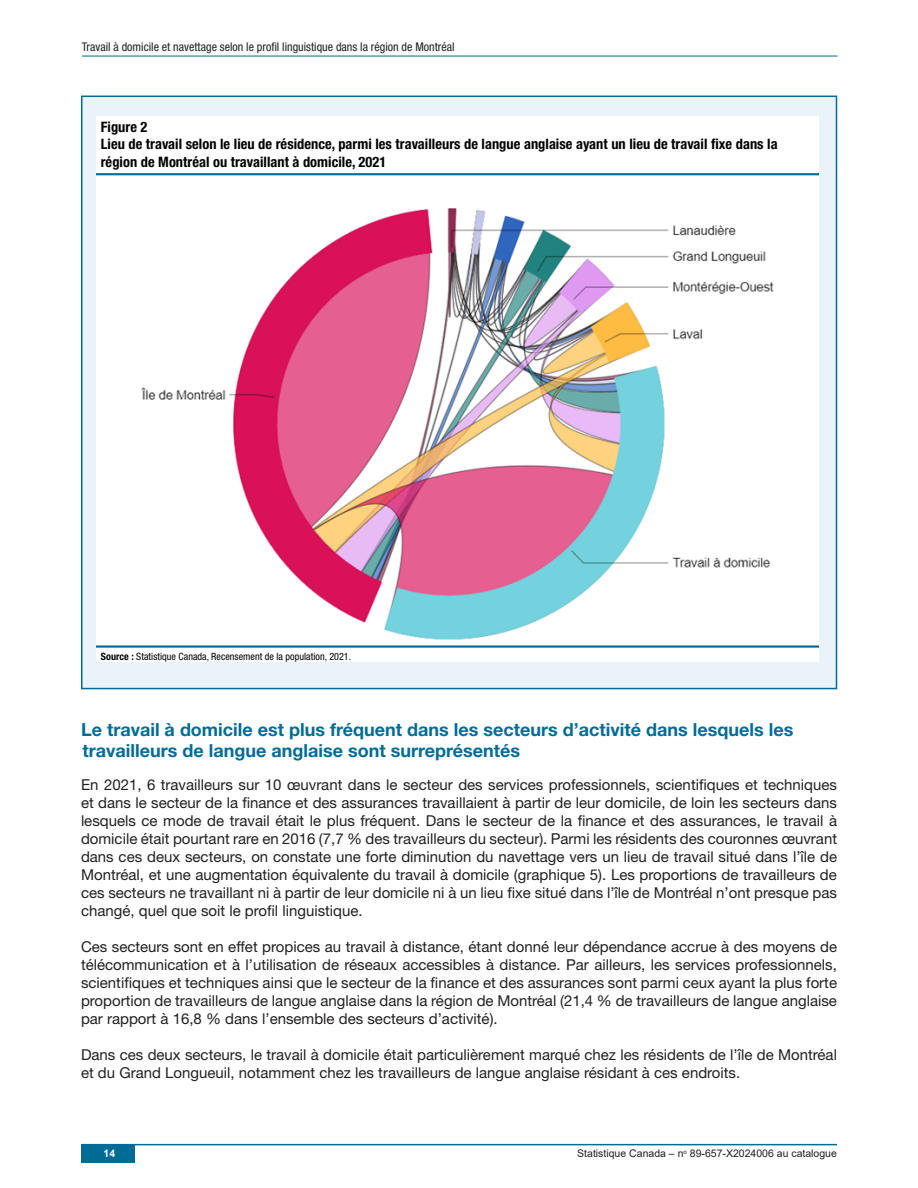
<style>
.page{position:relative;width:918px;height:1188px;background:#fff}
.page>*{position:absolute;margin:0;border:0;box-sizing:border-box;transform-origin:0 0}
.t1{font:700 18px/21px "Helvetica Neue LT Std";color:#006c95}
.t2{font:15px/18px "Helvetica Neue LT Std";color:#231f20;text-align:justify}
.t3{font:700 condensed 14.4px/17.2px "Helvetica Neue LT Std";letter-spacing:.005em;color:#000}
.t4{font:condensed 12px "Helvetica Neue LT Std";color:#231f20}
.t5{font:10.5px "Arial";color:#231f20}
.t6{font:700 10.5px "Arial";color:#fff}
.t7{font:condensed 10.05px "Helvetica Neue LT Std";letter-spacing:.005em;color:#000}
.s1{font-weight:700}
</style>
<div class="page">
<div style="left:82px;top:96px;width:755px;height:593px;background:#eaf4f8"></div>
<img style="left:96px;top:168px;width:723px;height:488px">
<hr style="left:96px;top:173px;width:726px;height:2px;background:#006b94">
<hr style="left:96px;top:645px;width:726px;height:3px;background:#006b94">
<div style="left:96px;top:116px;width:726px;height:52px;background:#fff"></div>
<div style="left:96px;top:656px;width:726px;height:6px;background:#fff"></div>
<div style="left:819px;top:111px;width:12px;height:572px;background:#eaf4f8"></div>
<hr style="left:82px;top:56px;width:756px;height:1px;background:#006c95">
<div style="left:81px;top:1145px;width:54px;height:18px;background:#006c95"></div>
<hr style="left:81px;top:1144px;width:756px;height:1px;background:#006c95">
<p class="t4" style="left:82px;top:40px;width:374px">Travail à domicile et navettage selon le profil linguistique dans la région de Montréal</p>
<p class="t3" style="left:101px;top:118px;width:678px">Figure 2<br>Lieu de travail selon le lieu de résidence, parmi les travailleurs de langue anglaise ayant un lieu de travail fixe dans la région de Montréal ou travaillant à domicile, 2021</p>
<p class="t7" style="left:101px;top:650px;width:252px"><span class="s1">Source :</span> Statistique Canada, Recensement de la population, 2021.</p>
<p class="t1" style="left:81px;top:719px;width:714px">Le travail à domicile est plus fréquent dans les secteurs d’activité dans lesquels les travailleurs de langue anglaise sont surreprésentés</p>
<p class="t2" style="left:81px;top:776px;width:758px">En 2021, 6 travailleurs sur 10 œuvrant dans le secteur des services professionnels, scientifiques et techniques et dans le secteur de la finance et des assurances travaillaient à partir de leur domicile, de loin les secteurs dans lesquels ce mode de travail était le plus fréquent. Dans le secteur de la finance et des assurances, le travail à domicile était pourtant rare en 2016 (7,7 % des travailleurs du secteur). Parmi les résidents des couronnes œuvrant dans ces deux secteurs, on constate une forte diminution du navettage vers un lieu de travail situé dans l’île de Montréal, et une augmentation équivalente du travail à domicile (graphique 5). Les proportions de travailleurs de ces secteurs ne travaillant ni à partir de leur domicile ni à un lieu fixe situé dans l’île de Montréal n’ont presque pas changé, quel que soit le profil linguistique.</p>
<p class="t2" style="left:81px;top:938px;width:758px">Ces secteurs sont en effet propices au travail à distance, étant donné leur dépendance accrue à des moyens de télécommunication et à l’utilisation de réseaux accessibles à distance. Par ailleurs, les services professionnels, scientifiques et techniques ainsi que le secteur de la finance et des assurances sont parmi ceux ayant la plus forte proportion de travailleurs de langue anglaise dans la région de Montréal (21,4 % de travailleurs de langue anglaise par rapport à 16,8 % dans l’ensemble des secteurs d’activité).</p>
<p class="t2" style="left:81px;top:1046px;width:758px">Dans ces deux secteurs, le travail à domicile était particulièrement marqué chez les résidents de l’île de Montréal et du Grand Longueuil, notamment chez les travailleurs de langue anglaise résidant à ces endroits.</p>
<p class="t6" style="left:104px;top:1146px;width:13px">14</p>
<p class="t5" style="left:577px;top:1146px;width:261px">Statistique Canada – n<sup>o</sup> 89-657-X2024006 au catalogue</p>
</div>
